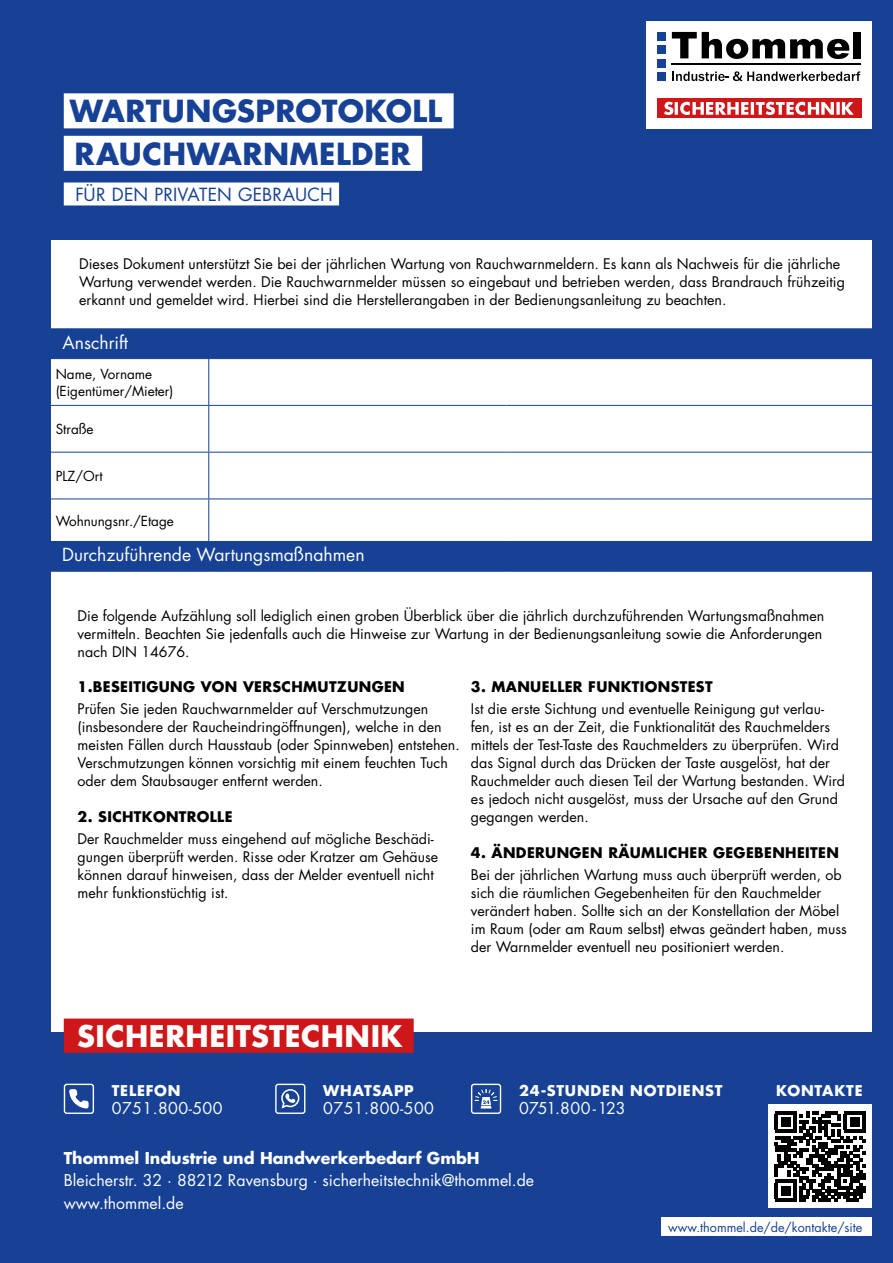
<style>
.page{position:relative;width:893px;height:1263px;background:#164194}
.page>*{position:absolute;margin:0;border:0;box-sizing:border-box;transform-origin:0 0}
.t1{font:700 29.55px/42.5px "Futura Std";letter-spacing:.015em;color:#164194}
.t2{font:700 28.95px "Futura Std";letter-spacing:.02em;color:#fff}
.t3{font:17.7px "Futura Std";letter-spacing:.005em;color:#164194}
.t4{font:17.55px "Futura Std";color:#fff}
.t5{font:15.9px/22.5px "Futura Std";color:#fff}
.t6{font:700 15.9px "Futura Std";color:#fff}
.t7{font:15.9px "Futura Std";letter-spacing:.025em;color:#fff}
.t8{font:700 14.4px "Futura Std";letter-spacing:.055em;color:#fff}
.t9{font:14.25px/18px "Futura Std";color:#000}
.t10{font:700 14.25px "Futura Std";letter-spacing:.025em;color:#000}
.t11{font:13.5px/16.2px "Futura Std";color:#000}
.t12{font:12.6px "Futura Std";color:#164194}
</style>
<div class="page">
<div style="left:51px;top:240px;width:821px;height:791px;background:#fff"></div>
<div style="left:64px;top:93px;width:390px;height:35px;background:#fff"></div>
<div style="left:64px;top:136px;width:358px;height:35px;background:#fff"></div>
<div style="left:64px;top:182px;width:275px;height:23px;background:#fff"></div>
<div style="left:646px;top:21px;width:226px;height:108px;background:#fff"></div>
<div style="left:657px;top:98px;width:204px;height:20px;background:#cd1719"></div>
<hr style="left:671px;top:64px;width:190px;height:1px;background:#000">
<div style="left:657px;top:32px;width:9px;height:9px;background:#164194"></div>
<div style="left:657px;top:45px;width:9px;height:9px;background:#164194"></div>
<div style="left:657px;top:59px;width:9px;height:9px;background:#164194"></div>
<div style="left:657px;top:72px;width:9px;height:9px;background:#164194"></div>
<div style="left:854px;top:32px;width:7px;height:26px;background:#000"></div>
<svg style="left:672px;top:32px;width:177px;height:27px"></svg>
<svg style="left:672px;top:71px;width:188px;height:10px"></svg>
<svg style="left:664px;top:102px;width:190px;height:13px"></svg>
<svg style="left:51px;top:329px;width:821px;height:242px"></svg>
<svg style="left:506px;top:329px;width:1px;height:29px"></svg>
<svg style="left:540px;top:329px;width:1px;height:29px"></svg>
<svg style="left:609px;top:329px;width:1px;height:29px"></svg>
<hr style="left:50px;top:358px;width:159px;height:1px;background:#164194">
<hr style="left:209px;top:358px;width:297px;height:1px;background:#164194">
<hr style="left:208px;top:359px;width:1px;height:46px;background:#164194">
<hr style="left:506px;top:358px;width:34px;height:1px;background:#164194">
<hr style="left:540px;top:358px;width:69px;height:1px;background:#164194">
<hr style="left:609px;top:358px;width:284px;height:1px;background:#164194">
<hr style="left:50px;top:405px;width:159px;height:1px;background:#164194">
<hr style="left:209px;top:405px;width:297px;height:1px;background:#164194">
<hr style="left:208px;top:406px;width:1px;height:46px;background:#164194">
<hr style="left:506px;top:405px;width:34px;height:1px;background:#164194">
<hr style="left:540px;top:405px;width:69px;height:1px;background:#164194">
<hr style="left:609px;top:405px;width:284px;height:1px;background:#164194">
<hr style="left:50px;top:452px;width:159px;height:1px;background:#164194">
<hr style="left:209px;top:452px;width:297px;height:1px;background:#164194">
<hr style="left:208px;top:452px;width:1px;height:47px;background:#164194">
<hr style="left:506px;top:452px;width:34px;height:1px;background:#164194">
<hr style="left:540px;top:452px;width:69px;height:1px;background:#164194">
<hr style="left:609px;top:452px;width:284px;height:1px;background:#164194">
<hr style="left:50px;top:499px;width:159px;height:1px;background:#164194">
<hr style="left:209px;top:499px;width:297px;height:1px;background:#164194">
<hr style="left:208px;top:499px;width:1px;height:42px;background:#164194">
<hr style="left:506px;top:499px;width:34px;height:1px;background:#164194">
<hr style="left:540px;top:499px;width:69px;height:1px;background:#164194">
<hr style="left:609px;top:499px;width:284px;height:1px;background:#164194">
<hr style="left:50px;top:541px;width:159px;height:1px;background:#164194">
<hr style="left:209px;top:541px;width:297px;height:1px;background:#164194">
<hr style="left:506px;top:541px;width:34px;height:1px;background:#164194">
<hr style="left:540px;top:541px;width:69px;height:1px;background:#164194">
<hr style="left:609px;top:541px;width:284px;height:1px;background:#164194">
<svg style="left:609px;top:542px;width:1px;height:29px"></svg>
<hr style="left:50px;top:571px;width:159px;height:1px;background:#164194">
<hr style="left:209px;top:571px;width:297px;height:1px;background:#164194">
<hr style="left:506px;top:571px;width:34px;height:1px;background:#164194">
<hr style="left:540px;top:571px;width:69px;height:1px;background:#164194">
<hr style="left:609px;top:571px;width:284px;height:1px;background:#164194">
<hr style="left:50px;top:328px;width:159px;height:1px;background:#164194">
<hr style="left:209px;top:328px;width:297px;height:1px;background:#164194">
<hr style="left:506px;top:328px;width:34px;height:1px;background:#164194">
<hr style="left:540px;top:328px;width:69px;height:1px;background:#164194">
<hr style="left:609px;top:328px;width:284px;height:1px;background:#164194">
<div style="left:64px;top:1018px;width:350px;height:35px;background:#cd1719"></div>
<svg style="left:69px;top:1089px;width:20px;height:19px"></svg>
<div style="left:64px;top:1084px;width:30px;height:30px;border:1px solid #fff;border-radius:2px"></div>
<div style="left:275px;top:1084px;width:30px;height:30px;border:1px solid #fff;border-radius:2px"></div>
<svg style="left:281px;top:1089px;width:19px;height:20px"></svg>
<div style="left:471px;top:1084px;width:30px;height:30px;border:1px solid #fff;border-radius:2px"></div>
<svg style="left:475px;top:1089px;width:22px;height:19px"></svg>
<div style="left:661px;top:1217px;width:211px;height:19px;background:#fff"></div>
<div style="left:768px;top:1105px;width:104px;height:103px;background:#fff"></div>
<svg style="left:775px;top:1111px;width:90px;height:91px"></svg>
<h1 class="t1" style="left:70px;top:90px;width:374px">WARTUNGSPROTOKOLL<br>RAUCHWARNMELDER</h1>
<p class="t3" style="left:75px;top:183px;width:259px">FÜR DEN PRIVATEN GEBRAUCH</p>
<p class="t9" style="left:79px;top:255px;width:767px">Dieses Dokument unterstützt Sie bei der jährlichen Wartung von Rauchwarnmeldern. Es kann als Nachweis für die jährliche<br>Wartung verwendet werden. Die Rauchwarnmelder müssen so eingebaut und betrieben werden, dass Brandrauch frühzeitig erkannt und gemeldet wird. Hierbei sind die Herstellerangaben in der Bedienungsanleitung zu beachten.</p>
<p class="t4" style="left:63px;top:331px;width:67px">Anschrift</p>
<p class="t11" style="left:56px;top:367px;width:119px">Name, Vorname (Eigentümer/Mieter)</p>
<p class="t11" style="left:56px;top:421px;width:39px">Straße</p>
<p class="t11" style="left:56px;top:468px;width:49px">PLZ/Ort</p>
<p class="t11" style="left:56px;top:513px;width:120px">Wohnungsnr./Etage</p>
<p class="t4" style="left:62px;top:544px;width:304px">Durchzuführende Wartungsmaßnahmen</p>
<p class="t9" style="left:78px;top:606px;width:748px">Die folgende Aufzählung soll lediglich einen groben Überblick über die jährlich durchzuführenden Wartungsmaßnahmen vermitteln. Beachten Sie jedenfalls auch die Hinweise zur Wartung in der Bedienungsanleitung sowie die Anforderungen nach DIN 14676.</p>
<p class="t10" style="left:78px;top:677px;width:329px">1.BESEITIGUNG VON VERSCHMUTZUNGEN</p>
<p class="t9" style="left:78px;top:700px;width:384px">Prüfen Sie jeden Rauchwarnmelder auf Verschmutzungen (insbesondere der Raucheindringöffnungen), welche in den meisten Fällen durch Hausstaub (oder Spinnweben) entstehen.<br>Verschmutzungen können vorsichtig mit einem feuchten Tuch oder dem Staubsauger entfernt werden.</p>
<p class="t10" style="left:78px;top:807px;width:156px">2. SICHTKONTROLLE</p>
<p class="t9" style="left:78px;top:830px;width:362px">Der Rauchmelder muss eingehend auf mögliche Beschädi&shy;gungen überprüft werden. Risse oder Kratzer am Gehäuse können darauf hinweisen, dass der Melder eventuell nicht mehr funktionstüchtig ist.</p>
<p class="t10" style="left:471px;top:677px;width:243px">3. MANUELLER FUNKTIONSTEST</p>
<p class="t9" style="left:471px;top:700px;width:376px">Ist die erste Sichtung und eventuelle Reinigung gut verlau&shy;fen, ist es an der Zeit, die Funktionalität des Rauchmelders mittels der Test-Taste des Rauchmelders zu überprüfen. Wird das Signal durch das Drücken der Taste ausgelöst, hat der Rauchmelder auch diesen Teil der Wartung bestanden. Wird es jedoch nicht ausgelöst, muss der Ursache auf den Grund gegangen werden.</p>
<p class="t10" style="left:471px;top:843px;width:370px">4. ÄNDERUNGEN RÄUMLICHER GEGEBENHEITEN</p>
<p class="t9" style="left:471px;top:866px;width:377px">Bei der jährlichen Wartung muss auch überprüft werden, ob sich die räumlichen Gegebenheiten für den Rauchmelder verändert haben. Sollte sich an der Konstellation der Möbel im Raum (oder am Raum selbst) etwas geändert haben, muss der Warnmelder eventuell neu positioniert werden.</p>
<h2 class="t2" style="left:77px;top:1017px;width:327px">SICHERHEITSTECHNIK</h2>
<p class="t8" style="left:112px;top:1080px;width:70px">TELEFON</p>
<p class="t7" style="left:112px;top:1098px;width:112px">0751.800-500</p>
<p class="t8" style="left:323px;top:1080px;width:92px">WHATSAPP</p>
<p class="t7" style="left:323px;top:1098px;width:112px">0751.800-500</p>
<p class="t8" style="left:519px;top:1080px;width:205px">24-STUNDEN NOTDIENST</p>
<p class="t5" style="left:519px;top:1097px;width:108px">0751.800-123</p>
<p class="t6" style="left:64px;top:1147px;width:417px">Thommel Industrie und Handwerkerbedarf GmbH</p>
<p class="t5" style="left:64px;top:1169px;width:472px">Bleicherstr. 32 · 88212 Ravensburg · sicherheitstechnik@thommel.de www.thommel.de</p>
<p class="t8" style="left:776px;top:1080px;width:88px">KONTAKTE</p>
<p class="t12" style="left:668px;top:1219px;width:196px">www.thommel.de/de/kontakte/site</p>
</div>
